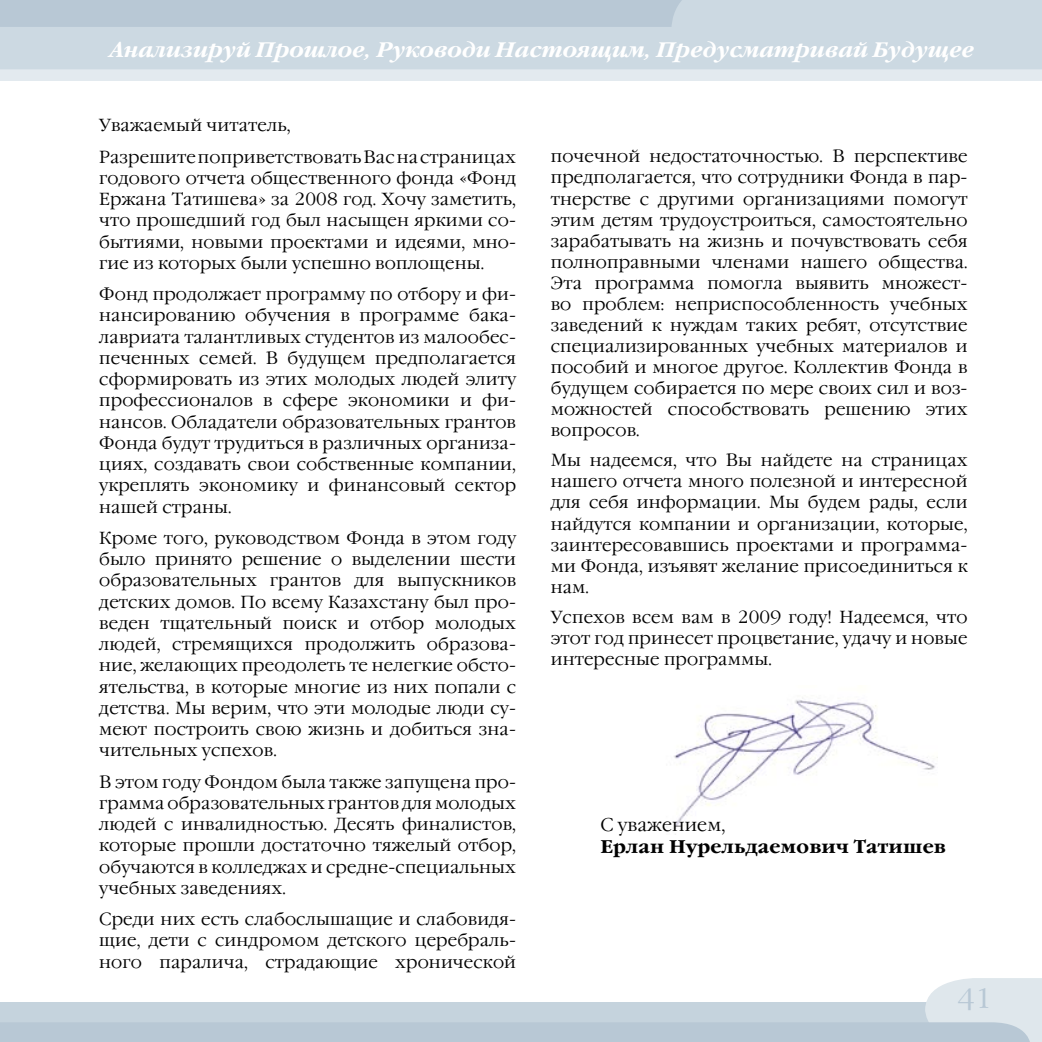
<style>
.page{position:relative;width:1042px;height:1042px;background:#fff}
.page>*{position:absolute;margin:0;border:0;box-sizing:border-box;transform-origin:0 0}
.t1{font:300 28px "DS Garamond";color:#b8c8d5}
.t2{font:italic 700 21px "DS Garamond";letter-spacing:.01em;color:#fff}
.t3{font:700 18.38px "DS Garamond";letter-spacing:.01em;color:#000}
.t4{font:300 18.38px "DS Garamond";letter-spacing:.01em;color:#000}
.t5{font:300 17.5px/21.2px "DS Garamond";letter-spacing:.01em;color:#000;text-align:justify}
</style>
<div class="page">
<div style="left:0;top:0;width:1042px;height:81px;background:#e3eaef"></div>
<div style="left:721px;top:0;width:321px;height:69px;background:#ccd9e2"></div>
<svg style="left:0;top:0;width:721px;height:69px;background:#c4d2dd"></svg>
<svg style="left:0;top:978px;width:1042px;height:64px"></svg>
<img style="left:673px;top:697px;width:265px;height:138px">
<p class="t2" style="left:111px;top:38px;width:865px">Анализируй Прошлое, Руководи Настоящим, Предусматривай Будущее</p>
<p class="t5" style="left:99px;top:110px;width:418px;line-height:31.2px">Уважаемый читатель,<br>Разрешите поприветствовать Вас на страницах</p>
<p class="t5" style="left:99px;top:168px;width:418px">годового отчета общественного фонда «Фонд Ержана Татишева» за 2008 год. Хочу заметить, что прошедший год был насыщен яркими со&shy;бытиями, новыми проектами и идеями, мно&shy;гие из которых были успешно воплощены.</p>
<p class="t5" style="left:99px;top:284px;width:418px">Фонд продолжает программу по отбору и фи&shy;нансированию обучения в программе бака&shy;лавриата талантливых студентов из малообес&shy;печенных семей. В будущем предполагается сформировать из этих молодых людей элиту профессионалов в сфере экономики и фи&shy;нансов. Обладатели образовательных грантов Фонда будут трудиться в различных организа&shy;циях, создавать свои собственные компании, укреплять экономику и финансовый сектор нашей страны.</p>
<p class="t5" style="left:99px;top:528px;width:418px">Кроме того, руководством Фонда в этом году было принято решение о выделении шести образовательных грантов для выпускников детских домов. По всему Казахстану был про&shy;веден тщательный поиск и отбор молодых людей, стремящихся продолжить образова&shy;ние, желающих преодолеть те нелегкие обсто&shy;ятельства, в которые многие из них попали с детства. Мы верим, что эти молодые люди су&shy;меют построить свою жизнь и добиться зна&shy;чительных успехов.</p>
<p class="t5" style="left:99px;top:771px;width:418px">В этом году Фондом была также запущена про&shy;грамма образовательных грантов для молодых людей с инвалидностью. Десять финалистов, которые прошли достаточно тяжелый отбор, обучаются в колледжах и средне-специальных учебных заведениях.</p>
<p class="t5" style="left:99px;top:909px;width:418px">Среди них есть слабослышащие и слабовидя&shy;щие, дети с синдромом детского церебраль&shy;ного паралича, страдающие хронической</p>
<p class="t5" style="left:551px;top:147px;width:418px">почечной недостаточностью. В перспективе предполагается, что сотрудники Фонда в пар&shy;тнерстве с другими организациями помогут этим детям трудоустроиться, самостоятельно зарабатывать на жизнь и почувствовать себя полноправными членами нашего общества.<br>Эта программа помогла выявить множест&shy;во проблем: неприспособленность учебных заведений к нуждам таких ребят, отсутствие специализированных учебных материалов и пособий и многое другое. Коллектив Фонда в будущем собирается по мере своих сил и воз&shy;можностей способствовать решению этих вопросов.</p>
<p class="t5" style="left:551px;top:451px;width:418px">Мы надеемся, что Вы найдете на страницах нашего отчета много полезной и интересной для себя информации. Мы будем рады, если найдутся компании и организации, которые, заинтересовавшись проектами и программа&shy;ми Фонда, изъявят желание присоединиться к нам.</p>
<p class="t5" style="left:551px;top:607px;width:418px">Успехов всем вам в 2009 году! Надеемся, что этот год принесет процветание, удачу и новые интересные программы.</p>
<p class="t4" style="left:600px;top:814px;width:126px">С уважением,</p>
<p class="t3" style="left:600px;top:836px;width:347px">Ерлан Нурельдаемович Татишев</p>
<h1 class="t1" style="left:958px;top:983px;width:36px">41</h1>
</div>
